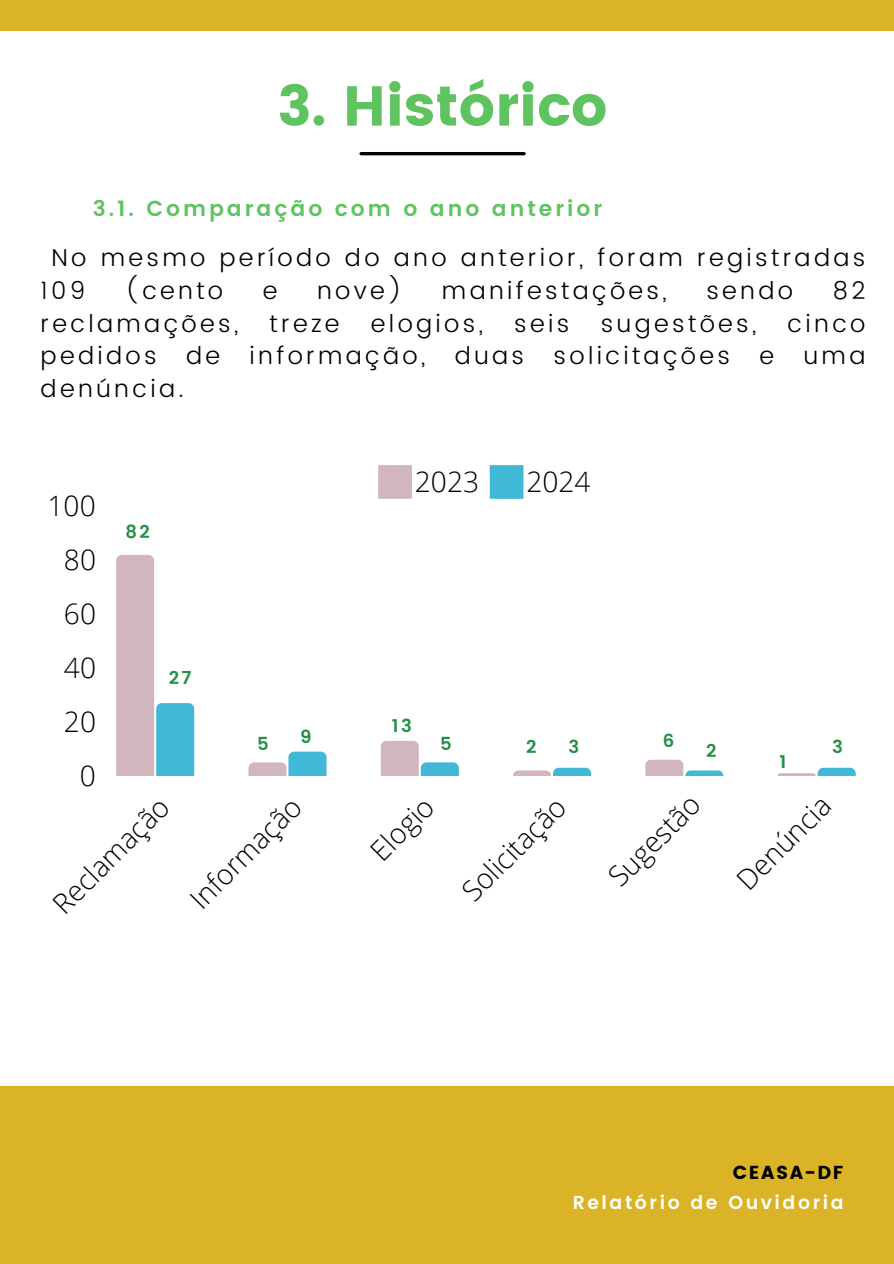
<style>
.page{position:relative;width:894px;height:1264px;background:#fff}
.page>*{position:absolute;margin:0;border:0;box-sizing:border-box;transform-origin:0 0}
.t1{font:56.25px "Poppins";color:#5fc45f}
.t2{font:300 28.05px "Open Sans";color:#000}
.t3{font:300 24.3px/32.7px "Poppins";letter-spacing:.135em;color:#000}
.t4{font:600 21.75px "Poppins";letter-spacing:.135em;color:#5fc45f}
.t5{font:600 18.75px "Poppins";letter-spacing:.135em;color:#fff}
.t6{font:18.75px "Poppins";letter-spacing:.09em;color:#000}
.t7{font:600 18px "Poppins";color:#248f45}
</style>
<div class="page">
<div style="left:0;top:1086px;width:893px;height:177px;background:#dab426"></div>
<div style="left:0;top:0;width:893px;height:31px;background:#dab426"></div>
<hr style="left:361px;top:152px;width:163px;height:3px;background:#000">
<svg style="left:116px;top:555px;width:78px;height:220px"></svg>
<svg style="left:248px;top:751px;width:78px;height:24px"></svg>
<svg style="left:380px;top:740px;width:78px;height:35px"></svg>
<svg style="left:513px;top:767px;width:78px;height:8px"></svg>
<svg style="left:645px;top:759px;width:78px;height:16px"></svg>
<svg style="left:778px;top:767px;width:77px;height:8px"></svg>
<svg style="left:378px;top:465px;width:34px;height:34px"></svg>
<svg style="left:489px;top:465px;width:34px;height:34px"></svg>
<h1 class="t1" style="left:277px;top:73px;width:331px">3. Histórico</h1>
<h3 class="t4" style="left:93px;top:196px;width:510px">3.1. Comparação com o ano anterior</h3>
<h2 class="t3" style="left:41px;top:242px;width:826px;text-indent:11px">No mesmo período do ano anterior, foram registradas<br>109</h2>
<h2 class="t3" style="left:125px;top:274px;width:100px">(cento</h2>
<h2 class="t3" style="left:263px;top:274px;width:16px">e</h2>
<h2 class="t3" style="left:317px;top:274px;width:87px">nove)</h2>
<h2 class="t3" style="left:442px;top:274px;width:226px">manifestações,</h2>
<h2 class="t3" style="left:706px;top:274px;width:88px">sendo</h2>
<h2 class="t3" style="left:832px;top:274px;width:34px">82</h2>
<h2 class="t3" style="left:41px;top:307px;width:199px">reclamações,</h2>
<h2 class="t3" style="left:269px;top:307px;width:72px">treze</h2>
<h2 class="t3" style="left:371px;top:307px;width:113px">elogios,</h2>
<h2 class="t3" style="left:514px;top:307px;width:57px">seis</h2>
<h2 class="t3" style="left:600px;top:307px;width:157px">sugestões,</h2>
<h2 class="t3" style="left:41px;top:307px;width:826px;text-align:justify;text-indent:746px">cinco pedidos de informação, duas solicitações e uma denúncia.</h2>
<p class="t2" style="left:48px;top:486px;width:50px">100</p>
<p class="t2" style="left:64px;top:540px;width:34px">80</p>
<p class="t2" style="left:64px;top:594px;width:34px">60</p>
<p class="t2" style="left:64px;top:648px;width:34px">40</p>
<p class="t2" style="left:64px;top:702px;width:34px">20</p>
<p class="t2" style="left:80px;top:756px;width:18px">0</p>
<p class="t7" style="left:125px;top:521px;width:26px">82</p>
<p class="t7" style="left:169px;top:667px;width:24px">27</p>
<p class="t7" style="left:257px;top:733px;width:13px">5</p>
<p class="t7" style="left:300px;top:726px;width:13px">9</p>
<p class="t2" style="left:415px;top:462px;width:66px">2023</p>
<p class="t2" style="left:526px;top:462px;width:66px">2024</p>
<p class="t7" style="left:391px;top:715px;width:22px">13</p>
<p class="t7" style="left:440px;top:733px;width:13px">5</p>
<p class="t7" style="left:526px;top:736px;width:12px">2</p>
<p class="t7" style="left:568px;top:736px;width:12px">3</p>
<h4 class="t7" style="left:662px;top:730px;width:13px">6</h4>
<p class="t7" style="left:706px;top:740px;width:12px">2</p>
<p class="t7" style="left:779px;top:751px;width:8px">1</p>
<p class="t7" style="left:832px;top:736px;width:12px">3</p>
<p class="t2" style="left:44px;top:894px;width:152px;rotate:-45deg">Reclamação</p>
<p class="t2" style="left:181px;top:889px;width:145px;rotate:-45deg">Informação</p>
<p class="t2" style="left:361px;top:841px;width:77px;rotate:-45deg">Elogio</p>
<p class="t2" style="left:453px;top:882px;width:135px;rotate:-45deg">Solicitação</p>
<p class="t2" style="left:599px;top:867px;width:117px;rotate:-45deg">Sugestão</p>
<p class="t2" style="left:727px;top:870px;width:121px;rotate:-45deg">Denúncia</p>
<p class="t6" style="left:732px;top:1161px;width:112px">CEASA-DF</p>
<p class="t5" style="left:572px;top:1191px;width:272px">Relatório de Ouvidoria</p>
</div>
